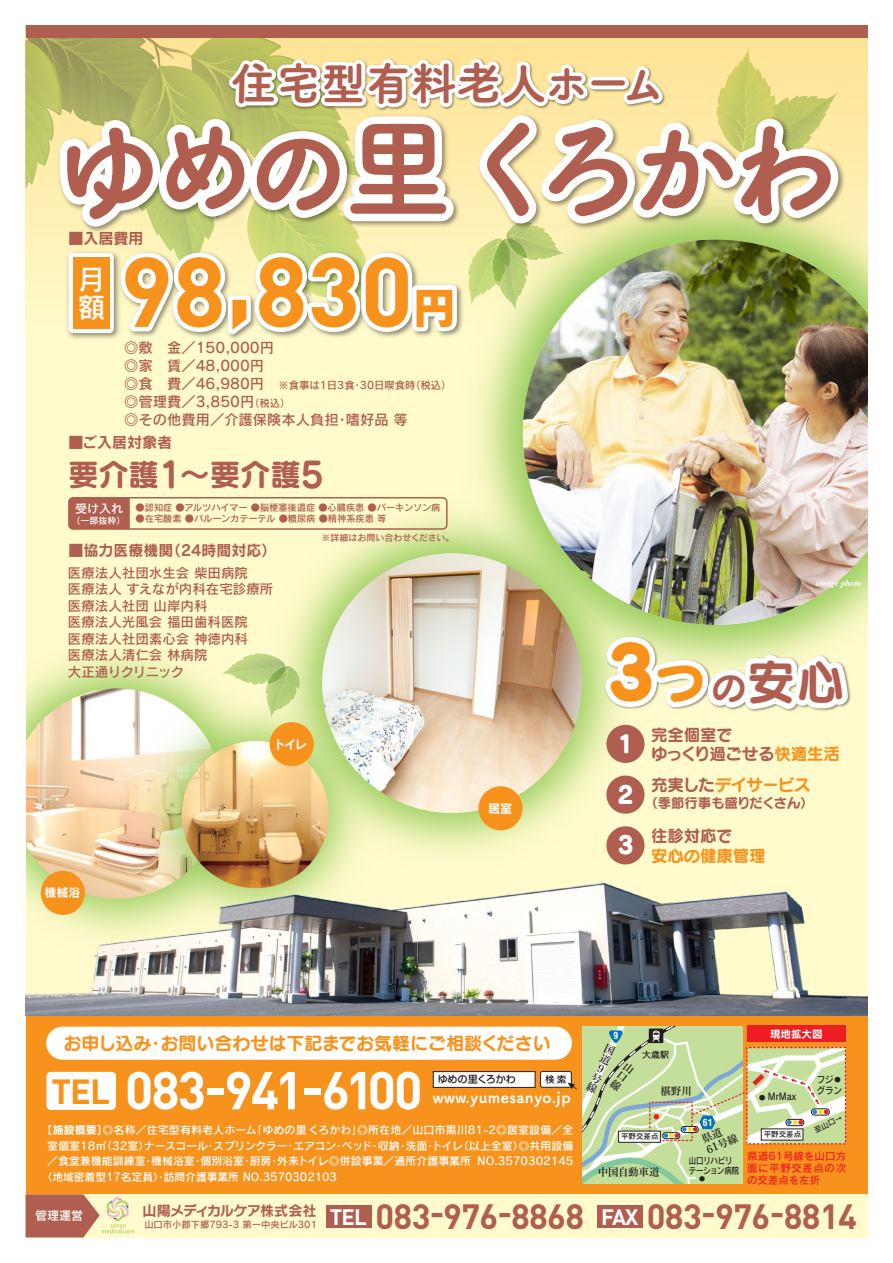
<style>
.page{position:relative;width:893px;height:1263px;background:#fff}
.page>*{position:absolute;margin:0;border:0;box-sizing:border-box;transform-origin:0 0}
.t1{font:111px "Tsuku A Rd Gothic Std E";letter-spacing:-.135em;color:#af5e4f}
.t2{font:700 97.2px "DIN";color:#f7931d}
.t3{font:700 52.5px "DIN";letter-spacing:-.04em;color:#fff}
.t4{font:48px "Seurat Pro B";color:#af5e4f}
.t5{font:45px "Tsuku A Rd Gothic Std E";color:#af5e4f}
.t6{font:42.75px "Rodin Pro EB";color:#f7931d}
.t7{font:700 34.65px "DIN";letter-spacing:-.02em;color:#af5e4f}
.t8{font:30.6px "Seurat Pro B";letter-spacing:-.01em;color:#af5e4f}
.t9{font:28.05px/28px "Rodin Pro DB";color:#fff}
.t10{font:18px "Seurat Pro B";color:#f7931d}
.t11{font:16.5px/19.8px "Seurat Pro B";letter-spacing:-.01em;color:#af5e4f}
.t12{font:16.5px/19.8px "Seurat Pro B";letter-spacing:-.01em;color:#f7931d;text-align:center}
.t13{font:16.5px "Seurat Pro B";letter-spacing:-.03em;color:#f7931d}
.t14{font:15.3px "Tsuku A Rd Gothic Std E";letter-spacing:.03em;color:#fff}
.t15{font:15px "Rodin Pro B";color:#af5e4f}
.t16{font:14.25px/18px "Rodin Pro DB";color:#af5e4f}
.t17{font:14.1px "Rodin NTLG Pro B";letter-spacing:-.05em;color:#af5e4f}
.t18{font:13.5px/16.5px "Rodin Pro DB";color:#af5e4f}
.t19{font:13.5px "Seurat Pro B";letter-spacing:-.03em;color:#af5e4f}
.t20{font:12px "Rodin Pro DB";color:#fff}
.t21{font:12px "Rodin Pro B";color:#fff}
.t22{font:10.95px "Rodin Pro DB";color:#fff}
.t23{font:10.5px/12px "Rodin Pro DB";letter-spacing:.01em;color:#ee1d23;text-align:justify}
.t24{font:10.5px/10.5px "Tsuku Min Pro B";color:#231f20}
.t25{font:10.5px "Rodin Pro B";color:#fff}
.t26{font:10.35px "Rodin Pro DB";color:#af5e4f}
.t27{font:500 10.2px "Shin Go Pro";letter-spacing:-.02em;color:#231f20}
.t28{font:700 condensed 9.6px "Helvetica";color:#fff}
.t29{font:9.6px "Rodin Pro DB";color:#231f20}
.t30{font:9.45px/11.1px "Rodin Pro DB";color:#231f20;scale:.9 1}
.t31{font:9.3px "Rodin Pro DB";color:#af5e4f}
.t32{font:9px "Rodin Pro DB";color:#af5e4f}
.t33{font:9px/10.5px "Rodin Pro DB";letter-spacing:-.04em;color:#231f20;scale:.83 1}
.t34{font:italic 700 9px "Times";color:#fff}
.t35{font:9px "Rodin Pro DB";color:#fff}
.t36{font:9px "Rodin Pro DB";letter-spacing:-.02em;color:#231f20}
.t37{font:7.5px "Rodin Pro DB";color:#231f20}
.t38{font:6.3px "Rodin Pro DB";color:#231f20}
.t39{font:6px "Rodin Pro DB";color:#231f20}
.t40{font:6px "Rodin Pro DB";color:#ee1d23}
.s1{font-size:14.25px}
.s2{font-size:10.35px}
.s3{font-size:35.1px}
.s4{font-family:"Seurat Pro EB";font-size:72px}
.s5{font-family:"Seurat Pro EB"}
.s6{font-size:33.6px}
.s7{color:#f7931d}
.s8{color:#af5e4f}
.s9{font-size:34.5px;color:#f7931d}
.s10{font-family:"Rodin Pro B"}
.s11{font-size:22.05px;color:#fff}
</style>
<div class="page">
<div style="left:26px;top:26px;width:841px;height:982px;background:#fffbcc"></div>
<div style="left:26px;top:1008px;width:841px;height:229px;background:#f7931d"></div>
<div style="left:26px;top:1194px;width:841px;height:43px;background:#fffbcc"></div>
<div style="left:326px;top:1205px;width:45px;height:22px;background:#af5e4f"></div>
<div style="left:597px;top:1205px;width:46px;height:22px;background:#af5e4f"></div>
<svg style="left:26px;top:1194px;width:108px;height:43px"></svg>
<div style="left:46px;top:1072px;width:70px;height:38px;background:#fff;border-radius:4px"></div>
<div style="left:433px;top:1071px;width:103px;height:17px;background:#fff;border:1px solid #231f20"></div>
<div style="left:540px;top:1071px;width:31px;height:16px;background:#fff;border-radius:2px"></div>
<div style="left:540px;top:1071px;width:32px;height:17px;border:1px solid #231f20;border-radius:2px"></div>
<div style="left:46px;top:1027px;width:526px;height:33px;background:#fff;border-radius:17px"></div>
<img style="left:391px;top:718px;width:252px;height:116px">
<img style="left:322px;top:553px;width:260px;height:260px;border-radius:130px">
<img style="left:853px;top:240px;width:15px;height:385px">
<img style="left:12px;top:688px;width:210px;height:210px;border-radius:105px">
<img style="left:120px;top:718px;width:271px;height:116px">
<img style="left:182px;top:741px;width:147px;height:147px;border-radius:74px">
<img style="left:26px;top:834px;width:841px;height:181px">
<div style="left:0;top:581px;width:25px;height:349px;background:#fff"></div>
<div style="left:41px;top:871px;width:44px;height:44px;background:#f7931d;border-radius:50%"></div>
<div style="left:270px;top:722px;width:44px;height:44px;background:#f7931d;border-radius:50%"></div>
<div style="left:478px;top:786px;width:45px;height:44px;background:#f7931d;border-radius:50%"></div>
<img style="left:599px;top:718px;width:44px;height:10px">
<img style="left:25px;top:25px;width:828px;height:693px">
<div style="left:606px;top:725px;width:39px;height:38px;background:#af5e4f;border-radius:50%"></div>
<div style="left:606px;top:775px;width:39px;height:39px;background:#af5e4f;border-radius:50%"></div>
<div style="left:606px;top:826px;width:39px;height:38px;background:#af5e4f;border-radius:50%"></div>
<svg style="left:567px;top:1026px;width:278px;height:158px"></svg>
<h3 class="t5" style="left:231px;top:48px;width:436px">住宅型有料老人ホーム</h3>
<h1 class="t1" style="left:52px;top:81px;width:788px">ゆめの里 くろかわ</h1>
<h3 class="t15" style="left:68px;top:228px;width:77px">■入居費用</h3>
<h3 class="t9" style="left:78px;top:264px;width:28px">月額</h3>
<h2 class="t2" style="left:120px;top:228px;width:294px">98,830</h2>
<h3 class="t6" style="left:413px;top:278px;width:44px">円</h3>
<h3 class="t16" style="left:124px;top:338px;width:151px">◎敷　金／150,000円◎家　賃／48,000円</h3>
<p class="t26" style="left:124px;top:378px;width:329px"><span class="s1">◎食　費／46,980円　</span>※食事は1日3食・30日喫食時（税込）</p>
<h3 class="t16" style="left:124px;top:392px;width:285px">◎管理費／3,850円<span class="s2">（税込）<br></span>◎その他費用／介護保険本人負担・嗜好品 等</h3>
<h3 class="t15" style="left:68px;top:432px;width:105px">■ご入居対象者</h3>
<h3 class="t8" style="left:68px;top:453px;width:257px">要介護<span class="s3">1</span>～要介護<span class="s3">5</span></h3>
<p class="t20" style="left:75px;top:501px;width:49px">受け入れ</p>
<p class="t35" style="left:72px;top:515px;width:55px">（一部抜粋）</p>
<p class="t31" style="left:136px;top:501px;width:306px">●認知症 ●アルツハイマー ●脳梗塞後遺症 ●心臓疾患 ●パーキンソン病</p>
<p class="t31" style="left:136px;top:512px;width:252px">●在宅酸素 ●バルーンカテーテル ●糖尿病 ●精神系疾患 等</p>
<h3 class="t15" style="left:68px;top:540px;width:210px">■協力医療機関（24時間対応）</h3>
<p class="t18" style="left:68px;top:564px;width:207px">医療法人社団水生会 柴田病院<br>医療法人 すえなが内科在宅診療所医療法人社団 山岸内科<br>医療法人光風会 福田歯科医院<br>医療法人社団素心会 神徳内科<br>医療法人清仁会 林病院<br>大正通りクリニック</p>
<p class="t32" style="left:322px;top:531px;width:134px">※詳細はお問い合わせください。</p>
<p class="t21" style="left:274px;top:736px;width:35px">トイレ</p>
<p class="t21" style="left:45px;top:885px;width:37px">機械浴</p>
<p class="t21" style="left:488px;top:800px;width:25px">居室</p>
<p class="t34" style="left:816px;top:574px;width:47px">image photo</p>
<h3 class="t4" style="left:607px;top:648px;width:239px"><span class="s4">3</span><span class="s5">つ</span><span class="s6">の</span>安心</h3>
<h3 class="t11" style="left:618px;top:724px;width:224px;text-indent:33px">完全個室で<br><sup>1</sup> ゆっくり過ごせる<span class="s7">快適生活</span></h3>
<h3 class="t13" style="left:651px;top:774px;width:161px"><span class="s8">充実した</span>デイサービス</h3>
<p class="t19" style="left:618px;top:793px;width:197px"><sup>2</sup> （季節行事も盛りだくさん）</p>
<h3 class="t12" style="left:618px;top:825px;width:150px"><span class="s8">往診対応で<br></span><sup>3</sup> 安心の健康管理</h3>
<h3 class="t10" style="left:63px;top:1031px;width:489px">お申し込み・お問い合わせは下記までお気軽にご相談ください</h3>
<h3 class="t3" style="left:52px;top:1056px;width:372px"><span class="s9">TEL</span> 083-941-6100</h3>
<p class="t27" style="left:438px;top:1071px;width:80px">ゆめの里くろかわ</p>
<p class="t29" style="left:545px;top:1073px;width:23px">検 索</p>
<h3 class="t14" style="left:433px;top:1085px;width:140px">www.yumesanyo.jp</h3>
<p class="t28" style="left:614px;top:1030px;width:6px">9</p>
<p class="t24" style="left:607px;top:1042px;width:9px;rotate:25deg">国道<br>9号線</p>
<p class="t36" style="left:642px;top:1049px;width:28px">大歳駅</p>
<p class="t24" style="left:660px;top:1085px;width:33px">椹野川</p>
<p class="t25" style="left:770px;top:1027px;width:54px">現地拡大図</p>
<p class="t30" style="left:768px;top:1090px;width:33px">MrMax</p>
<p class="t38" style="left:759px;top:1093px;width:8px">●</p>
<p class="t30" style="left:817px;top:1074px;width:30px">フジグラン</p>
<p class="t38" style="left:835px;top:1075px;width:8px">●</p>
<p class="t40" style="left:654px;top:1112px;width:7px">●</p>
<p class="t37" style="left:621px;top:1131px;width:39px">平野交差点</p>
<p class="t24" style="left:598px;top:1166px;width:63px">中国自動車道</p>
<p class="t37" style="left:813px;top:1126px;width:31px;rotate:-25deg">至山口→</p>
<p class="t28" style="left:703px;top:1116px;width:11px">61</p>
<p class="t22" style="left:42px;top:1122px;width:533px"><span class="s10">［施設概要］</span>◎名称／住宅型有料老人ホーム「ゆめの里くろかわ」◎所在地／山口市黒川81-2◎居室設備／全</p>
<p class="t22" style="left:47px;top:1138px;width:528px">室個室18㎡（32室）ナースコール・スプリンクラー・エアコン・ベッド・収納・洗面・トイレ（以上全室）◎共用設備</p>
<p class="t22" style="left:47px;top:1154px;width:528px">／食堂兼機能訓練室・機械浴室・個別浴室・厨房・外来トイレ◎併設事業／通所介護事業所 NO.3570302145</p>
<p class="t22" style="left:42px;top:1170px;width:297px">〈地域密着型17名定員〉・訪問介護事業所 NO.3570302103</p>
<p class="t17" style="left:143px;top:1201px;width:176px">山陽メディカルケア株式会社</p>
<p class="t24" style="left:700px;top:1133px;width:34px;line-height:12px;rotate:-22deg">県道<br>61号線</p>
<p class="t37" style="left:764px;top:1129px;width:39px">平野交差点</p>
<p class="t23" style="left:747px;top:1150px;width:101px">県道61号線を山口方面に平野交差点の次の交差点を左折</p>
<p class="t33" style="left:689px;top:1155px;width:62px">山口リハビリテーション病院</p>
<p class="t39" style="left:699px;top:1174px;width:7px">●</p>
<h3 class="t7" style="left:330px;top:1193px;width:529px"><span class="s11">TEL</span> 083-976-8868 <span class="s11">FAX</span> 083-976-8814</h3>
<p class="t20" style="left:35px;top:1208px;width:50px">管理運営</p>
<p class="t31" style="left:144px;top:1218px;width:174px">山口市小郡下郷793-3 第一中央ビル301</p>
</div>
